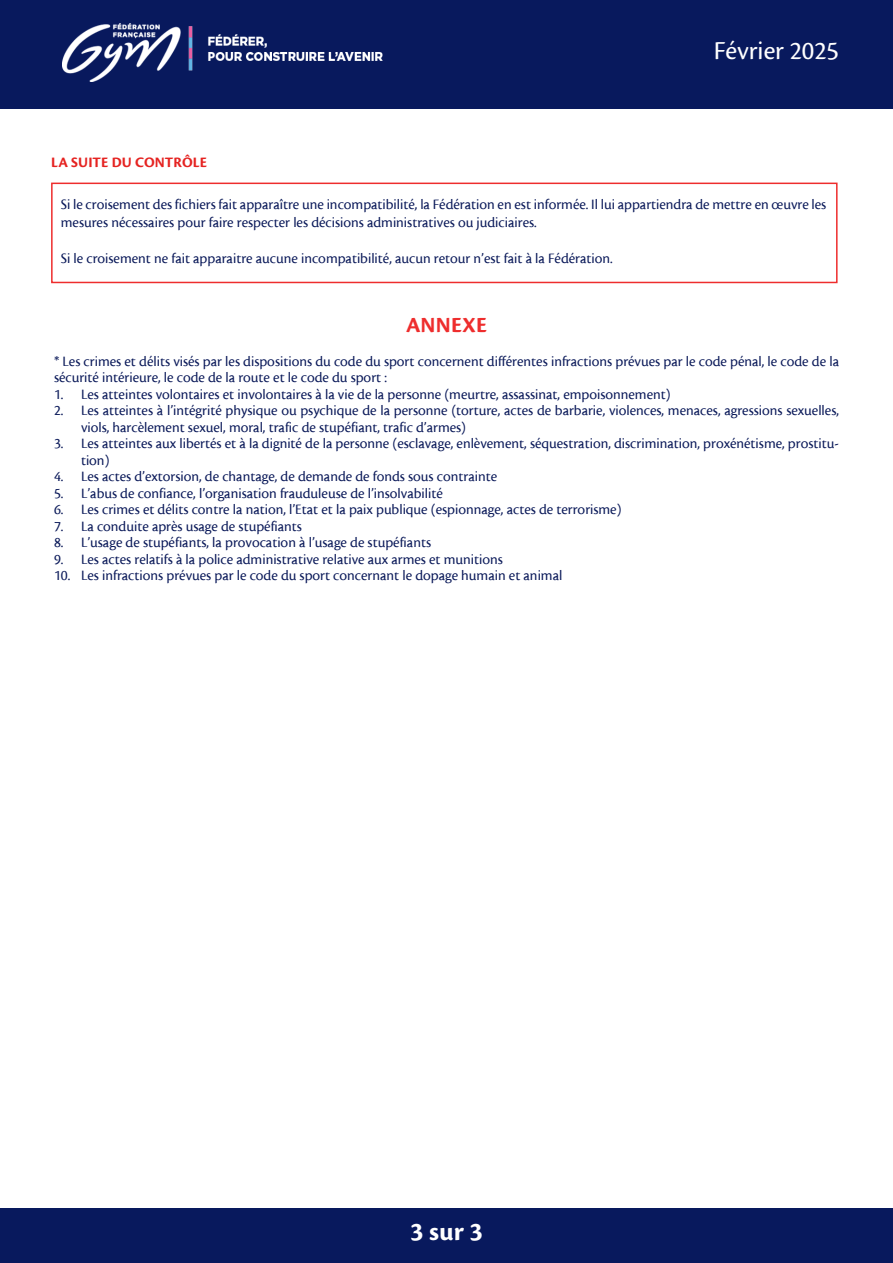
<style>
.page{position:relative;width:893px;height:1263px;background:#fff}
.page>*{position:absolute;margin:0;border:0;box-sizing:border-box;transform-origin:0 0}
.t1{font:27px "Cronos Pro";color:#fff}
.t2{font:700 27px "Cronos Pro";color:#fff}
.t3{font:700 22.5px "Cronos Pro";letter-spacing:.015em;color:#ee2d2d}
.t4{font:15px/16.5px "Cronos MM";color:#0a1959}
.t5{font:700 15px "Cronos Pro";letter-spacing:.005em;color:#e52321}
</style>
<div class="page">
<div style="left:0;top:1209px;width:893px;height:54px;background:#08195d"></div>
<div style="left:0;top:0;width:893px;height:108px;background:#08195d"></div>
<img style="left:63px;top:23px;width:320px;height:59px">
<div style="left:51px;top:183px;width:787px;height:100px;border:2px solid #ee2d2d"></div>
<h1 class="t1" style="left:714px;top:36px;width:127px">Février 2025</h1>
<p class="t5" style="left:51px;top:154px;width:157px">LA SUITE DU CONTRÔLE</p>
<p class="t4" style="left:61px;top:195px;width:767px;line-height:18px">Si le croisement des fichiers fait apparaître une incompatibilité, la Fédération en est informée. Il lui appartiendra de mettre en œuvre les mesures nécessaires pour faire respecter les décisions administratives ou judiciaires.</p>
<p class="t4" style="left:61px;top:250px;width:553px">Si le croisement ne fait apparaitre aucune incompatibilité, aucun retour n’est fait à la Fédération.</p>
<p class="t3" style="left:406px;top:312px;width:82px">ANNEXE</p>
<p class="t4" style="left:54px;top:353px;width:786px">* Les crimes et délits visés par les dispositions du code du sport concernent différentes infractions prévues par le code pénal, le code de la sécurité intérieure, le code de la route et le code du sport :</p>
<p class="t4" style="left:54px;top:386px;width:618px">1. Les atteintes volontaires et involontaires à la vie de la personne (meurtre, assassinat, empoisonnement)</p>
<p class="t4" style="left:81px;top:403px;width:759px;text-indent:-27px">2. Les atteintes à l’intégrité physique ou psychique de la personne (torture, actes de barbarie, violences, menaces, agressions sexuelles, viols, harcèlement sexuel, moral, trafic de stupéfiant, trafic d’armes)</p>
<p class="t4" style="left:81px;top:436px;width:759px;text-indent:-27px">3. Les atteintes aux libertés et à la dignité de la personne (esclavage, enlèvement, séquestration, discrimination, proxénétisme, prostitu&shy;tion)</p>
<p class="t4" style="left:54px;top:469px;width:445px">4. Les actes d’extorsion, de chantage, de demande de fonds sous contrainte</p>
<p class="t4" style="left:54px;top:485px;width:390px">5. L’abus de confiance, l’organisation frauduleuse de l’insolvabilité</p>
<p class="t4" style="left:54px;top:502px;width:569px">6. Les crimes et délits contre la nation, l’Etat et la paix publique (espionnage, actes de terrorisme)</p>
<p class="t4" style="left:54px;top:518px;width:250px">7. La conduite après usage de stupéfiants</p>
<p class="t4" style="left:54px;top:535px;width:379px">8. L’usage de stupéfiants, la provocation à l’usage de stupéfiants</p>
<p class="t4" style="left:54px;top:551px;width:450px">9. Les actes relatifs à la police administrative relative aux armes et munitions</p>
<p class="t4" style="left:54px;top:568px;width:510px">10. Les infractions prévues par le code du sport concernant le dopage humain et animal</p>
<h1 class="t2" style="left:410px;top:1216px;width:74px">3 sur 3</h1>
</div>
